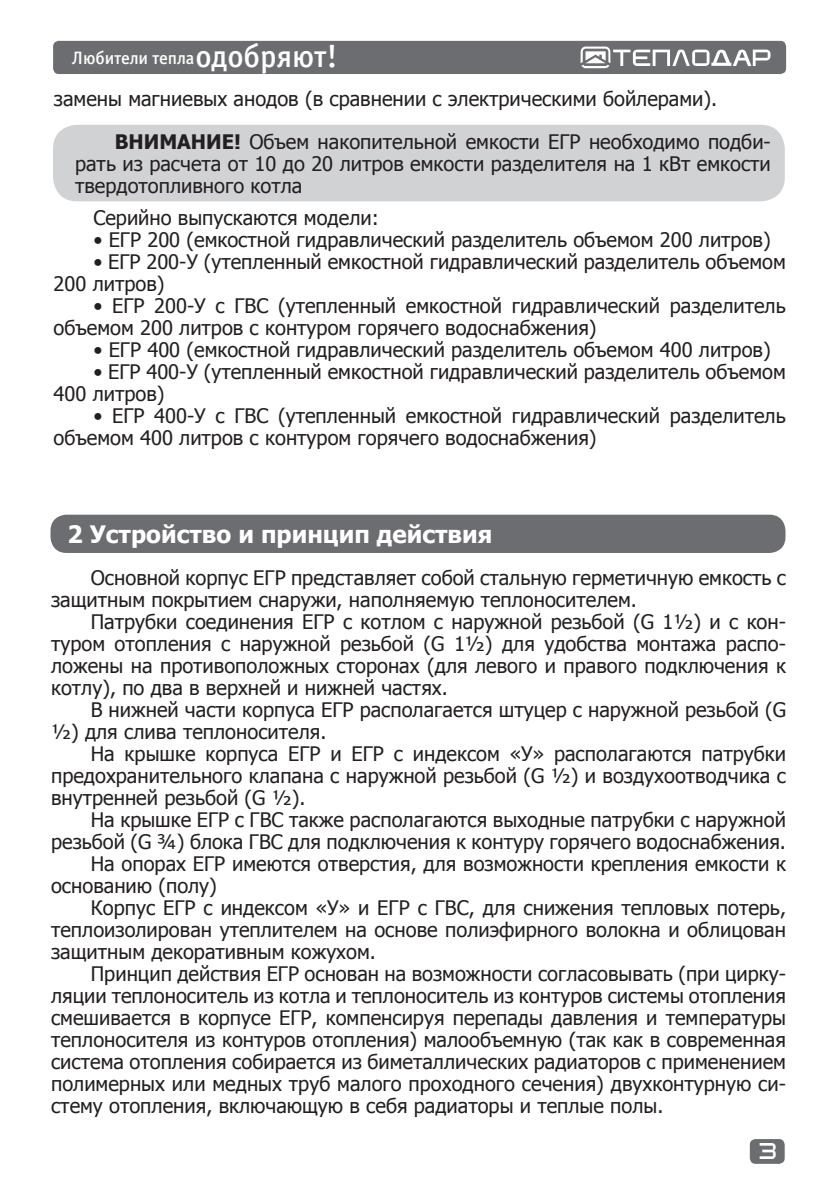
<style>
.page{position:relative;width:840px;height:1191px;background:#fff}
.page>*{position:absolute;margin:0;border:0;box-sizing:border-box;transform-origin:0 0}
.t1{font:700 24px "Tahoma";color:#fff}
.t2{font:20px/22px "Tahoma";color:#231f20}
.t3{font:18px "Officina Sans Medium C";letter-spacing:-.005em;color:#fff}
.t4{font:16px "teplodar";color:#fff}
.s1{font-size:32px}
.s2{font-weight:700}
</style>
<div class="page">
<div style="left:749px;top:1139px;width:35px;height:24px;background:#6c6d70;border-radius:6px"></div>
<div style="left:53px;top:41px;width:732px;height:33px;background:#6c6d70;border-radius:6px"></div>
<svg style="left:580px;top:46px;width:190px;height:22px"></svg>
<div style="left:53px;top:125px;width:731px;height:76px;background:#d1d2d4;border-radius:24px"></div>
<div style="left:50px;top:514px;width:735px;height:39px;background:#6c6d70;border-radius:16px"></div>
<p class="t3" style="left:72px;top:48px;width:267px">Любители тепла<span class="s1">одобряют!</span></p>
<p class="t2" style="left:54px;top:87px;width:664px">замены магниевых анодов (в сравнении с электрическими бойлерами).</p>
<p class="t2" style="left:75px;top:129px;width:697px;text-align:justify;text-indent:40px"><span class="s2">ВНИМАНИЕ!</span> Объем накопительной емкости ЕГР необходимо подби&shy;рать из расчета от 10 до 20 литров емкости разделителя на 1 кВт емкости твердотопливного котла</p>
<p class="t2" style="left:93px;top:206px;width:287px">Серийно выпускаются модели:</p>
<p class="t2" style="left:93px;top:228px;width:678px">• ЕГР 200 (емкостной гидравлический разделитель объемом 200 литров)</p>
<p class="t2" style="left:54px;top:250px;width:733px;text-indent:40px">• ЕГР 200-У (утепленный емкостной гидравлический разделитель объемом<br>200 литров)</p>
<p class="t2" style="left:54px;top:294px;width:733px;text-indent:40px">• ЕГР 200-У с ГВС (утепленный емкостной гидравлический разделитель объемом 200 литров с контуром горячего водоснабжения)</p>
<p class="t2" style="left:93px;top:338px;width:678px">• ЕГР 400 (емкостной гидравлический разделитель объемом 400 литров)</p>
<p class="t2" style="left:54px;top:360px;width:733px;text-indent:40px">• ЕГР 400-У (утепленный емкостной гидравлический разделитель объемом<br>400 литров)</p>
<p class="t2" style="left:54px;top:404px;width:733px;text-indent:40px">• ЕГР 400-У с ГВС (утепленный емкостной гидравлический разделитель объемом 400 литров с контуром горячего водоснабжения)</p>
<p class="t1" style="left:67px;top:517px;width:426px">2 Устройство и принцип действия</p>
<p class="t2" style="left:51px;top:566px;width:736px;text-indent:40px">Основной корпус ЕГР представляет собой стальную герметичную емкость с защитным покрытием снаружи, наполняемую теплоносителем.</p>
<p class="t2" style="left:51px;top:610px;width:736px;text-align:justify;text-indent:40px">Патрубки соединения ЕГР с котлом с наружной резьбой (G 1½) и с кон&shy;туром отопления с наружной резьбой (G 1½) для удобства монтажа распо&shy;ложены на противоположных сторонах (для левого и правого подключения к котлу), по два в верхней и нижней частях.</p>
<p class="t2" style="left:51px;top:698px;width:736px;text-indent:40px">В нижней части корпуса ЕГР располагается штуцер с наружной резьбой (G ½) для слива теплоносителя.</p>
<p class="t2" style="left:51px;top:742px;width:736px;text-align:justify;text-indent:40px">На крышке корпуса ЕГР и ЕГР с индексом «У» располагаются патрубки предохранительного клапана с наружной резьбой (G ½) и воздухоотводчика с внутренней резьбой (G ½).</p>
<p class="t2" style="left:91px;top:808px;width:696px">На крышке ЕГР с ГВС также располагаются выходные патрубки с наружной</p>
<p class="t2" style="left:51px;top:830px;width:736px">резьбой (G ¾) блока ГВС для подключения к контуру горячего водоснабжения.</p>
<p class="t2" style="left:91px;top:852px;width:696px">На опорах ЕГР имеются отверстия, для возможности крепления емкости к</p>
<p class="t2" style="left:51px;top:874px;width:167px">основанию (полу)</p>
<p class="t2" style="left:91px;top:896px;width:696px">Корпус ЕГР с индексом «У» и ЕГР с ГВС, для снижения тепловых потерь,</p>
<p class="t2" style="left:51px;top:918px;width:736px">теплоизолирован утеплителем на основе полиэфирного волокна и облицован</p>
<p class="t2" style="left:51px;top:940px;width:326px">защитным декоративным кожухом.</p>
<p class="t2" style="left:91px;top:962px;width:696px">Принцип действия ЕГР основан на возможности согласовывать (при цирку-</p>
<p class="t2" style="left:51px;top:984px;width:736px">ляции теплоноситель из котла и теплоноситель из контуров системы отопления</p>
<p class="t2" style="left:51px;top:1006px;width:736px">смешивается в корпусе ЕГР, компенсируя перепады давления и температуры</p>
<p class="t2" style="left:51px;top:1028px;width:736px">теплоносителя из контуров отопления) малообъемную (так как в современная</p>
<p class="t2" style="left:51px;top:1050px;width:736px">система отопления собирается из биметаллических радиаторов с применением</p>
<p class="t2" style="left:51px;top:1072px;width:736px">полимерных или медных труб малого проходного сечения) двухконтурную си-</p>
<p class="t2" style="left:51px;top:1094px;width:613px">стему отопления, включающую в себя радиаторы и теплые полы.</p>
<p class="t4" style="left:759px;top:1144px;width:18px">3</p>
</div>
